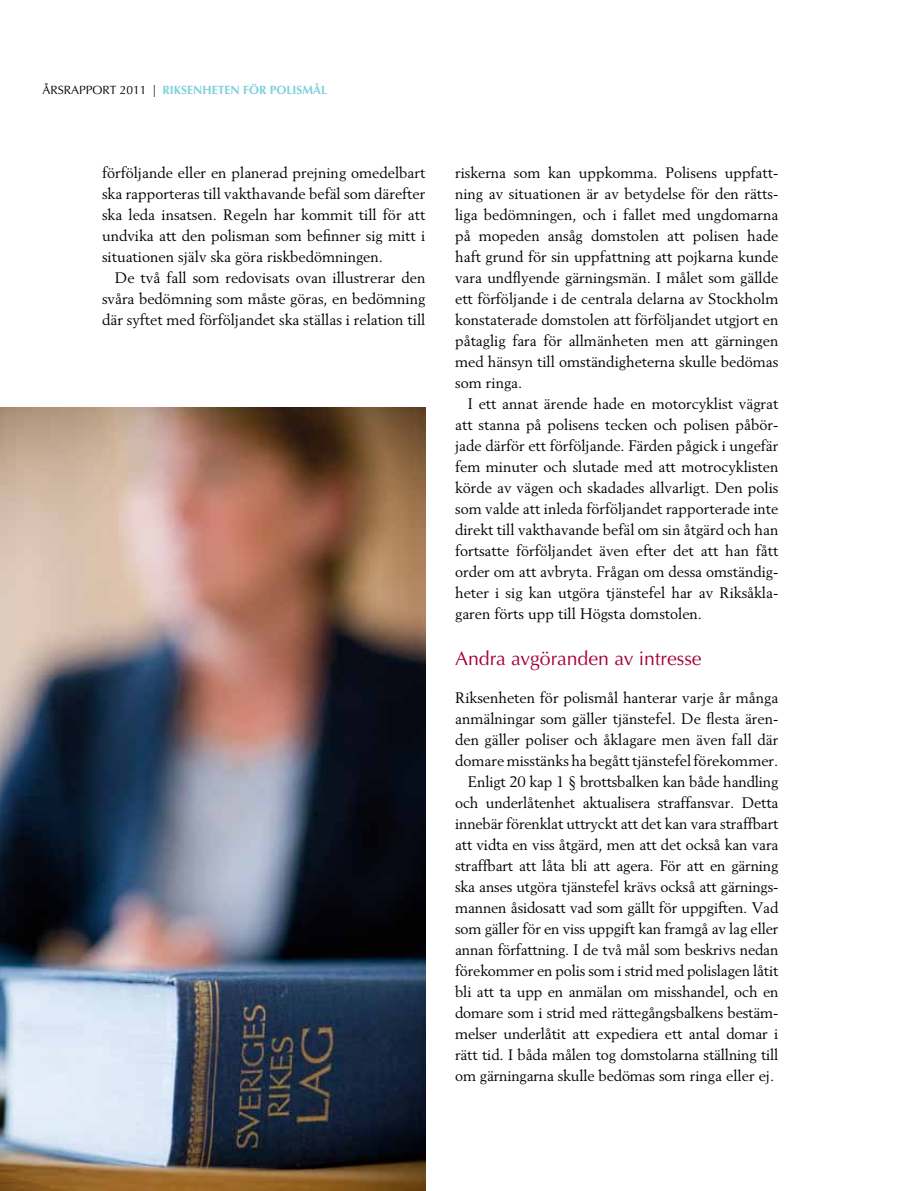
<style>
.page{position:relative;width:906px;height:1191px;background:#fff}
.page>*{position:absolute;margin:0;border:0;box-sizing:border-box;transform-origin:0 0}
.t1{font:19.5px "Optima";color:#a50235}
.t2{font:15px/21px "Berling";letter-spacing:-.01em;color:#000;text-align:justify}
.t3{font:700 12px "Optima";color:#7ed0e0}
.s1{font-weight:400;color:#000}
</style>
<div class="page">
<img style="left:0;top:407px;width:425px;height:784px">
<p class="t3" style="left:43px;top:82px;width:286px"><span class="s1">årsrapport 2011 |</span> RIKSENHETEN FÖR POLISMÅL</p>
<p class="t2" style="left:102px;top:162px;width:325px">förföljande eller en planerad prejning omedelbart ska rapporteras till vakthavande befäl som därefter ska leda insatsen. Regeln har kommit till för att undvika att den polisman som befinner sig mitt i situationen själv ska göra riskbedömningen.</p>
<p class="t2" style="left:102px;top:267px;width:325px;text-indent:13px">De två fall som redovisats ovan illustrerar den svåra bedömning som måste göras, en bedömning där syftet med förföljandet ska ställas i relation till</p>
<p class="t2" style="left:455px;top:162px;width:325px">riskerna som kan uppkomma. Polisens uppfatt&shy;ning av situationen är av betydelse för den rätts&shy;liga bedömningen, och i fallet med ungdomarna på mopeden ansåg domstolen att polisen hade haft grund för sin uppfattning att pojkarna kunde vara undflyende gärningsmän. I målet som gällde ett förföljande i de centrala delarna av Stockholm konstaterade domstolen att förföljandet utgjort en påtaglig fara för allmänheten men att gärningen med hänsyn till omständigheterna skulle bedömas som ringa.</p>
<p class="t2" style="left:455px;top:393px;width:325px;text-indent:13px">I ett annat ärende hade en motorcyklist vägrat att stanna på polisens tecken och polisen påbör&shy;jade därför ett förföljande. Färden pågick i ungefär fem minuter och slutade med att motrocyklisten körde av vägen och skadades allvarligt. Den polis som valde att inleda förföljandet rapporterade inte direkt till vakthavande befäl om sin åtgärd och han fortsatte förföljandet även efter det att han fått order om att avbryta. Frågan om dessa omständig&shy;heter i sig kan utgöra tjänstefel har av Riksåkla&shy;garen förts upp till Högsta domstolen.</p>
<h1 class="t1" style="left:455px;top:647px;width:248px">Andra avgöranden av intresse</h1>
<p class="t2" style="left:455px;top:687px;width:325px;text-align:right">Riksenheten för polismål hanterar varje år många anmälningar som gäller tjänstefel. De flesta ären&shy;den gäller poliser och åklagare men även fall där domare misstänks ha begått tjänstefel förekommer.<br>Enligt 20 kap 1 § brottsbalken kan både handling och underlåtenhet aktualisera straffansvar. Detta innebär förenklat uttryckt att det kan vara straffbart att vidta en viss åtgärd, men att det också kan vara straffbart att låta bli att agera. För att en gärning ska anses utgöra tjänstefel krävs också att gärnings&shy;mannen åsidosatt vad som gällt för uppgiften. Vad som gäller för en viss uppgift kan framgå av lag eller annan författning. I de två mål som beskrivs nedan förekommer en polis som i strid med polislagen låtit bli att ta upp en anmälan om misshandel, och en domare som i strid med rättegångsbalkens bestäm&shy;melser underlåtit att expediera ett antal domar i rätt tid. I båda målen tog domstolarna ställning till om gärningarna skulle bedömas som ringa eller ej.</p>
</div>
